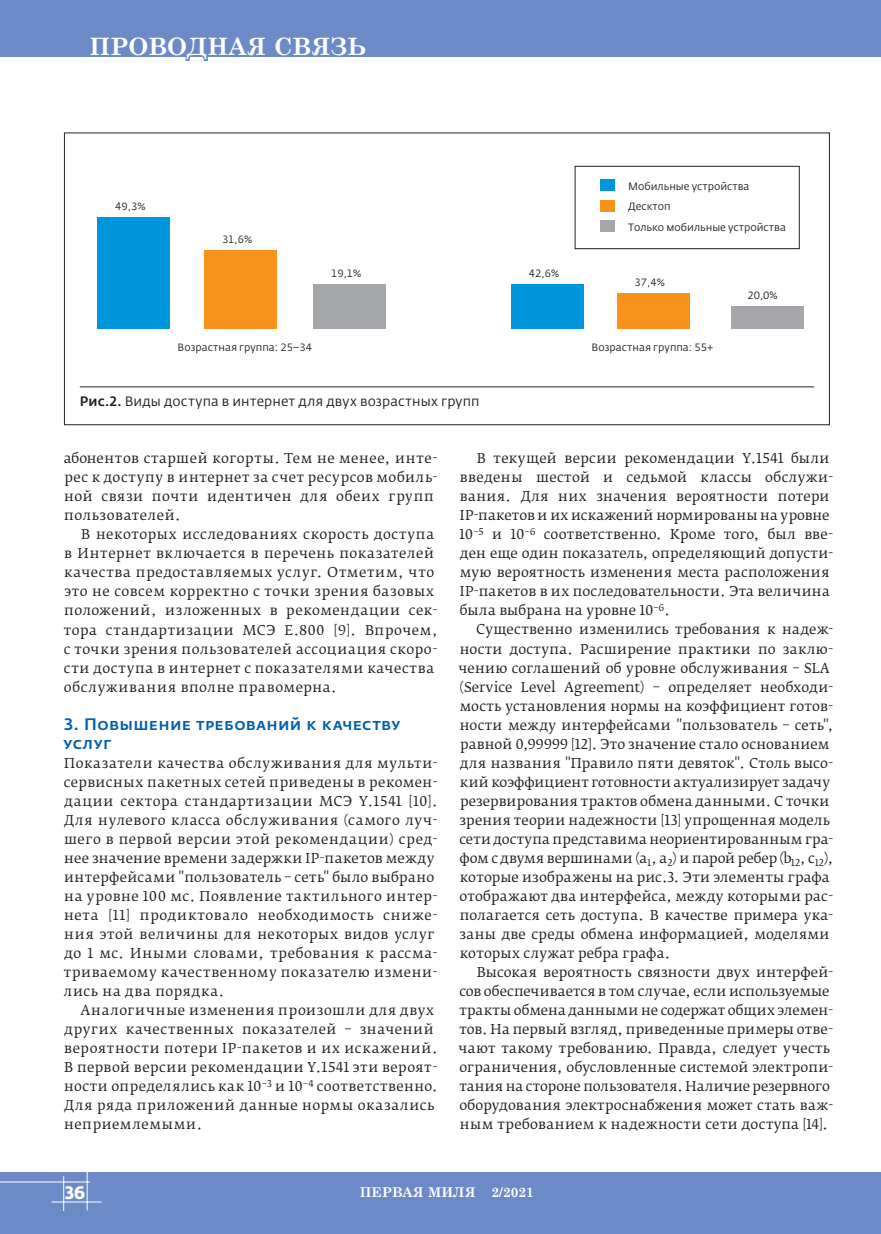
<style>
.page{position:relative;width:881px;height:1234px;background:#fff}
.page>*{position:absolute;margin:0;border:0;box-sizing:border-box;transform-origin:0 0}
.t1{font:700 24px "Century Schoolbook";color:#fff}
.t2{font:700 18px "Fedra Sans Pro";color:#fff}
.t3{font:500 16.5px/19px "Fedra Sans Pro";letter-spacing:.02em;color:#015fae}
.t4{font:13.5px/19px "Fedra Serif B Pro";letter-spacing:.045em;color:#231f20}
.t5{font:13.5px/19px "Fedra Serif B Pro";letter-spacing:.025em;color:#231f20}
.t6{font:13.5px/19px "Fedra Serif B Pro";letter-spacing:.005em;color:#231f20}
.t7{font:13.5px "Fedra Sans Pro";letter-spacing:.01em;color:#231f20}
.t8{font:700 13.5px "Century Schoolbook";color:#fff}
.t9{font:10.5px "Fedra Sans Pro";color:#231f20}
.s1{font-weight:500}
</style>
<div class="page">
<div style="left:0;top:0;width:880px;height:57px;background:#6c8bc6"></div>
<div style="left:0;top:1172px;width:880px;height:61px;background:#6c8bc6"></div>
<hr style="left:51px;top:1201px;width:50px;height:1px;background:#fff">
<hr style="left:87px;top:1171px;width:1px;height:39px;background:#fff">
<hr style="left:63px;top:1175px;width:1px;height:35px;background:#fff">
<hr style="left:0;top:1181px;width:90px;height:1px;background:#fff">
<svg style="left:138px;top:57px;width:70px;height:4px"></svg>
<hr style="left:80px;top:386px;width:733px;height:1px;background:#231f20">
<div style="left:97px;top:217px;width:73px;height:112px;background:#0096db"></div>
<div style="left:313px;top:284px;width:72px;height:45px;background:#a5a6aa"></div>
<div style="left:204px;top:251px;width:72px;height:78px;background:#f7931d"></div>
<div style="left:510px;top:284px;width:73px;height:45px;background:#0096db"></div>
<div style="left:617px;top:293px;width:72px;height:36px;background:#f7931d"></div>
<div style="left:731px;top:306px;width:72px;height:23px;background:#a5a6aa"></div>
<div style="left:600px;top:179px;width:14px;height:11px;background:#0096db"></div>
<div style="left:600px;top:200px;width:14px;height:11px;background:#f7931d"></div>
<div style="left:600px;top:221px;width:14px;height:11px;background:#a5a6aa"></div>
<div style="left:574px;top:166px;width:225px;height:83px;border:1px solid #231f20"></div>
<h1 class="t1" style="left:89px;top:28px;width:278px">Проводная связь</h1>
<p class="t9" style="left:115px;top:200px;width:32px">49,3%</p>
<p class="t9" style="left:222px;top:233px;width:32px">31,6%</p>
<p class="t9" style="left:331px;top:266px;width:32px">19,1%</p>
<p class="t9" style="left:528px;top:266px;width:32px">42,6%</p>
<p class="t9" style="left:628px;top:179px;width:123px">Мобильные устройства</p>
<p class="t9" style="left:628px;top:220px;width:159px">Только мобильные устройства</p>
<p class="t9" style="left:628px;top:199px;width:44px">Десктоп</p>
<p class="t9" style="left:634px;top:275px;width:32px">37,4%</p>
<p class="t9" style="left:747px;top:289px;width:32px">20,0%</p>
<p class="t9" style="left:177px;top:341px;width:136px">Возрастная группа: 25–34</p>
<p class="t9" style="left:591px;top:341px;width:123px">Возрастная группа: 55+</p>
<p class="t7" style="left:80px;top:393px;width:401px"><span class="s1">Рис.2.</span> Виды доступа в интернет для двух возрастных групп</p>
<p class="t4" style="left:64px;top:449px;width:375px">абонентов старшей когорты. Тем не менее, инте&shy;рес к доступу в интернет за счет ресурсов мобиль&shy;ной связи почти идентичен для обеих групп пользователей.</p>
<p class="t4" style="left:64px;top:525px;width:375px;text-indent:17px">В некоторых исследованиях скорость доступа в Интернет включается в перечень показателей качества предоставляемых услуг. Отметим, что это не совсем корректно с точки зрения базовых положений, изложенных в рекомендации сек&shy;тора стандартизации МСЭ E.800 [9]. Впрочем, с точки зрения пользователей ассоциация скоро&shy;сти доступа в интернет с показателями качества обслуживания вполне правомерна.</p>
<p class="t3" style="left:63px;top:714px;width:338px">3. Повышение требований к качеству услуг</p>
<p class="t4" style="left:64px;top:753px;width:375px">Показатели качества обслуживания для мульти&shy;сервисных пакетных сетей приведены в рекомен&shy;дации сектора стандартизации МСЭ Y.1541 [10].<br>Для нулевого класса обслуживания (самого луч&shy;шего в первой версии этой рекомендации) сред&shy;нее значение времени задержки IP-пакетов между интерфейсами "пользователь – сеть" было выбрано на уровне 100 мс. Появление тактильного интер&shy;нета [11] продиктовало необходимость сниже&shy;ния этой величины для некоторых видов услуг до 1 мс. Иными словами, требования к рассма&shy;триваемому качественному показателю измени&shy;лись на два порядка.</p>
<p class="t4" style="left:64px;top:1000px;width:375px;text-indent:16px">Аналогичные изменения произошли для двух других качественных показателей – значений вероятности потери IP-пакетов и их искажений.<br>В первой версии рекомендации Y.1541 эти вероят&shy;ности определялись как 10<sup>–3</sup> и 10<sup>–4</sup> соответственно.<br>Для ряда приложений данные нормы оказались неприемлемыми.</p>
<p class="t5" style="left:459px;top:449px;width:375px;text-indent:18px">В текущей версии рекомендации Y.1541 были введены шестой и седьмой классы обслужи&shy;вания. Для них значения вероятности потери IP-пакетов и их искажений нормированы на уровне 10<sup>–5</sup> и 10<sup>–6</sup> соответственно. Кроме того, был вве&shy;ден еще один показатель, определяющий допусти&shy;мую вероятность изменения места расположения IP-пакетов в их последовательности. Эта величина была выбрана на уровне 10<sup>–6</sup>.</p>
<p class="t5" style="left:458px;top:620px;width:376px;text-indent:18px">Существенно изменились требования к надеж&shy;ности доступа. Расширение практики по заклю&shy;чению соглашений об уровне обслуживания – SLA (Service Level Agreement) – определяет необходи&shy;мость установления нормы на коэффициент готов&shy;ности между интерфейсами "пользователь – сеть", равной 0,99999 [12]. Это значение стало основанием для названия "Правило пяти девяток". Столь высо&shy;кий коэффициент готовности актуализирует задачу резервирования трактов обмена данными. С точки зрения теории надежности [13] упрощенная модель сети доступа представима неориентированным гра&shy;фом с двумя вершинами (a<sub>1</sub>, a<sub>2</sub>) и парой ребер (b<sub>12</sub>, c<sub>12</sub>), которые изображены на рис.3. Эти элементы графа отображают два интерфейса, между которыми рас&shy;полагается сеть доступа. В качестве примера ука&shy;заны две среды обмена информацией, моделями которых служат ребра графа.</p>
<p class="t6" style="left:458px;top:962px;width:376px;text-indent:18px">Высокая вероятность связности двух интерфей&shy;сов обеспечивается в том случае, если используемые тракты обмена данными не содержат общих элемен&shy;тов. На первый взгляд, приведенные примеры отве&shy;чают такому требованию. Правда, следует учесть ограничения, обусловленные системой электропи&shy;тания на стороне пользователя. Наличие резервного оборудования электроснабжения может стать важ&shy;ным требованием к надежности сети доступа [14].</p>
<h2 class="t2" style="left:65px;top:1180px;width:22px">36</h2>
<p class="t8" style="left:359px;top:1181px;width:176px">ПЕРВАЯ МИЛЯ 2/2021</p>
</div>
